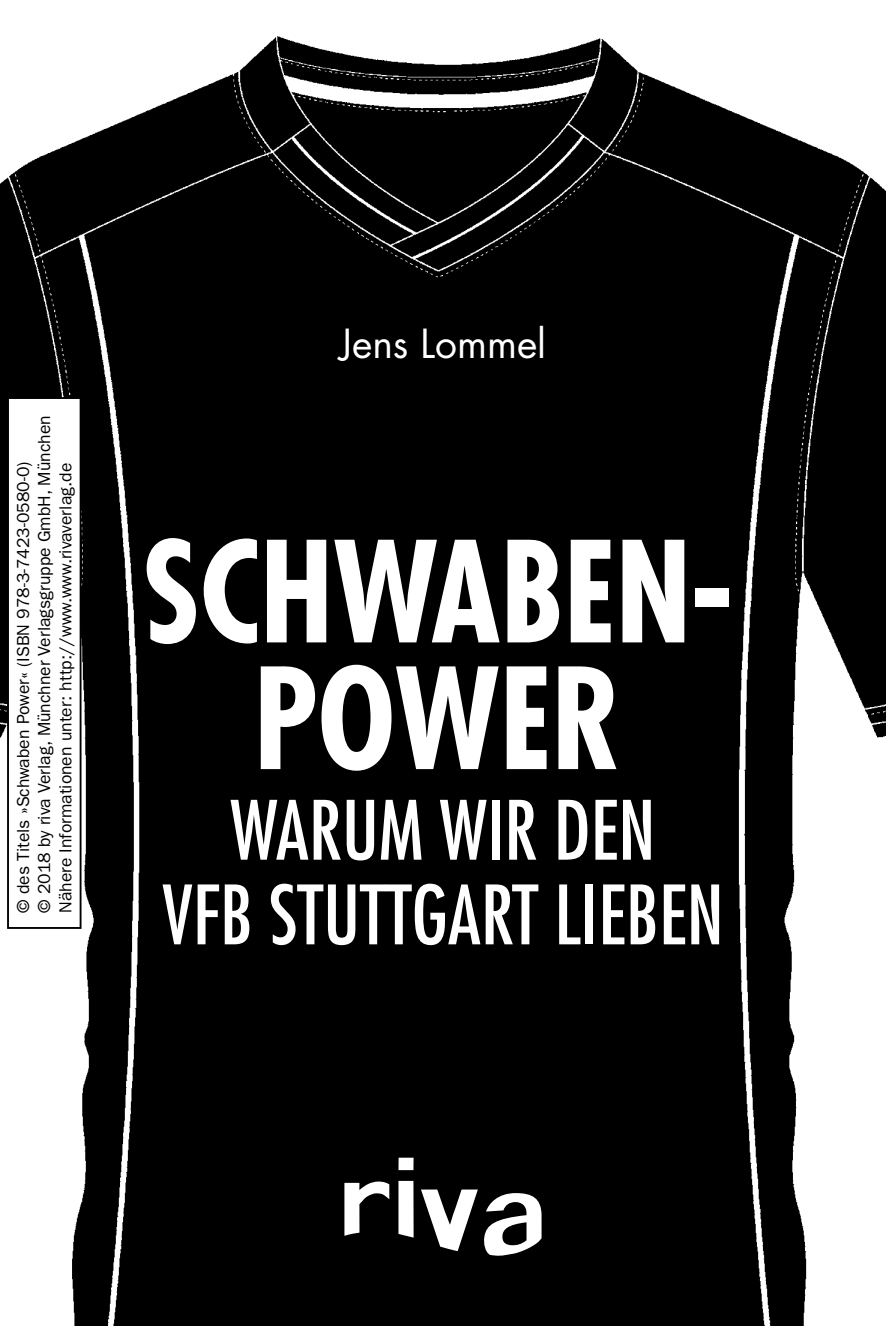
<style>
.page{position:relative;width:886px;height:1326px;background:#fff}
.page>*{position:absolute;margin:0;border:0;box-sizing:border-box;transform-origin:0 0}
.t1{font:700 condensed 136.25px/126.5px "Futura Std";color:#fff;text-align:center}
.t2{font:condensed 79.25px/84.5px "Futura Std";color:#fff;text-align:center}
.t3{font:39px "Futura Std";color:#fff}
.t4{font:17.5px/21.2px "ITC Franklin Gothic Std";color:#000}
</style>
<div class="page">
<img style="left:0;top:36px;width:886px;height:1289px">
<svg style="left:344px;top:1181px;width:45px;height:54px"></svg>
<svg style="left:398px;top:1157px;width:16px;height:80px"></svg>
<svg style="left:421px;top:1189px;width:120px;height:67px"></svg>
<div style="left:8px;top:398px;width:73px;height:529px;background:#fff"></div>
<div style="left:7px;top:397px;width:74px;height:531px;border:2px solid #000"></div>
<p class="t4" style="left:13px;top:912px;width:499px;rotate:-90deg">© des Titels »Schwaben Power« (ISBN 978-3-7423-0580-0)<br>© 2018 by riva Verlag, Münchner Verlagsgruppe GmbH, München<br>Nähere Informationen unter: http://www.www.rivaverlag.de</p>
<p class="t3" style="left:340px;top:319px;width:208px">Jens Lommel</p>
<p class="t1" style="left:142px;top:529px;width:592px">SCHWABEN-<br>POWER</p>
<p class="t2" style="left:162px;top:787px;width:563px">WARUM WIR DEN<br>VFB STUTTGART LIEBEN</p>
</div>
